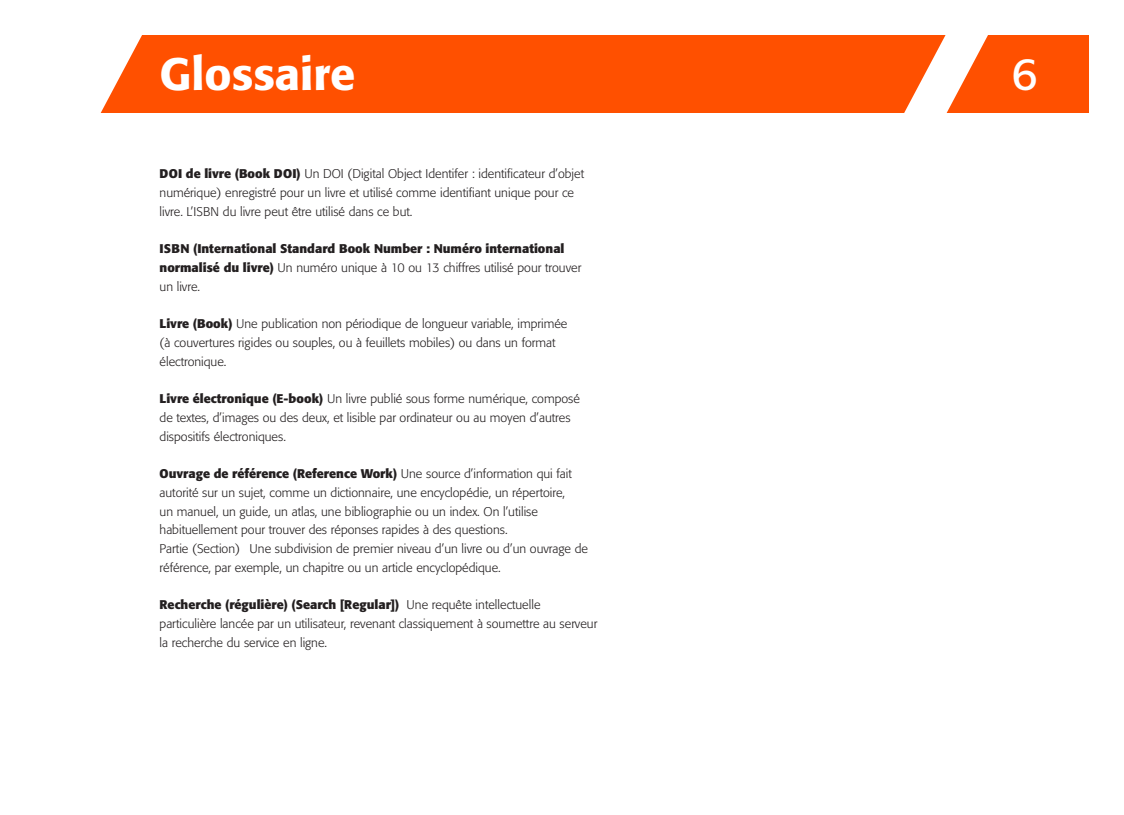
<style>
.page{position:relative;width:1124px;height:815px;background:#fff}
.page>*{position:absolute;margin:0;border:0;box-sizing:border-box;transform-origin:0 0}
.t1{font:500 45px "Formata";color:#fff}
.t2{font:45px "Formata";color:#fff}
.t3{font:300 12.5px/18.8px "Formata";color:#231f20}
.t4{font:700 12.5px/18.8px "Formata";color:#231f20}
.s1{font-weight:700}
.s2{font-weight:300}
</style>
<div class="page">
<div style="left:100px;top:35px;width:988px;height:77px;background:#ff5000"></div>
<svg style="left:869px;top:35px;width:183px;height:78px"></svg>
<svg style="left:100px;top:35px;width:86px;height:78px"></svg>
<h1 class="t1" style="left:159px;top:46px;width:197px">Glossaire</h1>
<h1 class="t2" style="left:1011px;top:46px;width:28px">6</h1>
<p class="t3" style="left:159px;top:165px;width:426px"><span class="s1">DOI de livre (Book DOI)</span> Un DOI (Digital Object Identifer : identificateur d’objet numérique) enregistré pour un livre et utilisé comme identifiant unique pour ce livre. L’ISBN du livre peut être utilisé dans ce but.</p>
<p class="t4" style="left:159px;top:239px;width:423px">ISBN (International Standard Book Number : Numéro international normalisé du livre) <span class="s2">Un numéro unique à 10 ou 13 chiffres utilisé pour trouver un livre.</span></p>
<p class="t3" style="left:159px;top:315px;width:409px"><span class="s1">Livre (Book)</span> Une publication non périodique de longueur variable, imprimée (à couvertures rigides ou souples, ou à feuillets mobiles) ou dans un format électronique.</p>
<p class="t3" style="left:159px;top:390px;width:422px"><span class="s1">Livre électronique (E-book)</span> Un livre publié sous forme numérique, composé de textes, d’images ou des deux, et lisible par ordinateur ou au moyen d’autres dispositifs électroniques.</p>
<p class="t3" style="left:159px;top:465px;width:430px"><span class="s1">Ouvrage de référence (Reference Work)</span> Une source d’information qui fait autorité sur un sujet, comme un dictionnaire, une encyclopédie, un répertoire,<br>un manuel, un guide, un atlas, une bibliographie ou un index. On l’utilise habituellement pour trouver des réponses rapides à des questions.<br>Partie (Section) Une subdivision de premier niveau d’un livre ou d’un ouvrage de référence, par exemple, un chapitre ou un article encyclopédique.</p>
<p class="t3" style="left:159px;top:596px;width:439px"><span class="s1">Recherche (régulière) (Search [Regular])</span> Une requête intellectuelle particulière lancée par un utilisateur, revenant classiquement à soumettre au serveur la recherche du service en ligne.</p>
</div>
